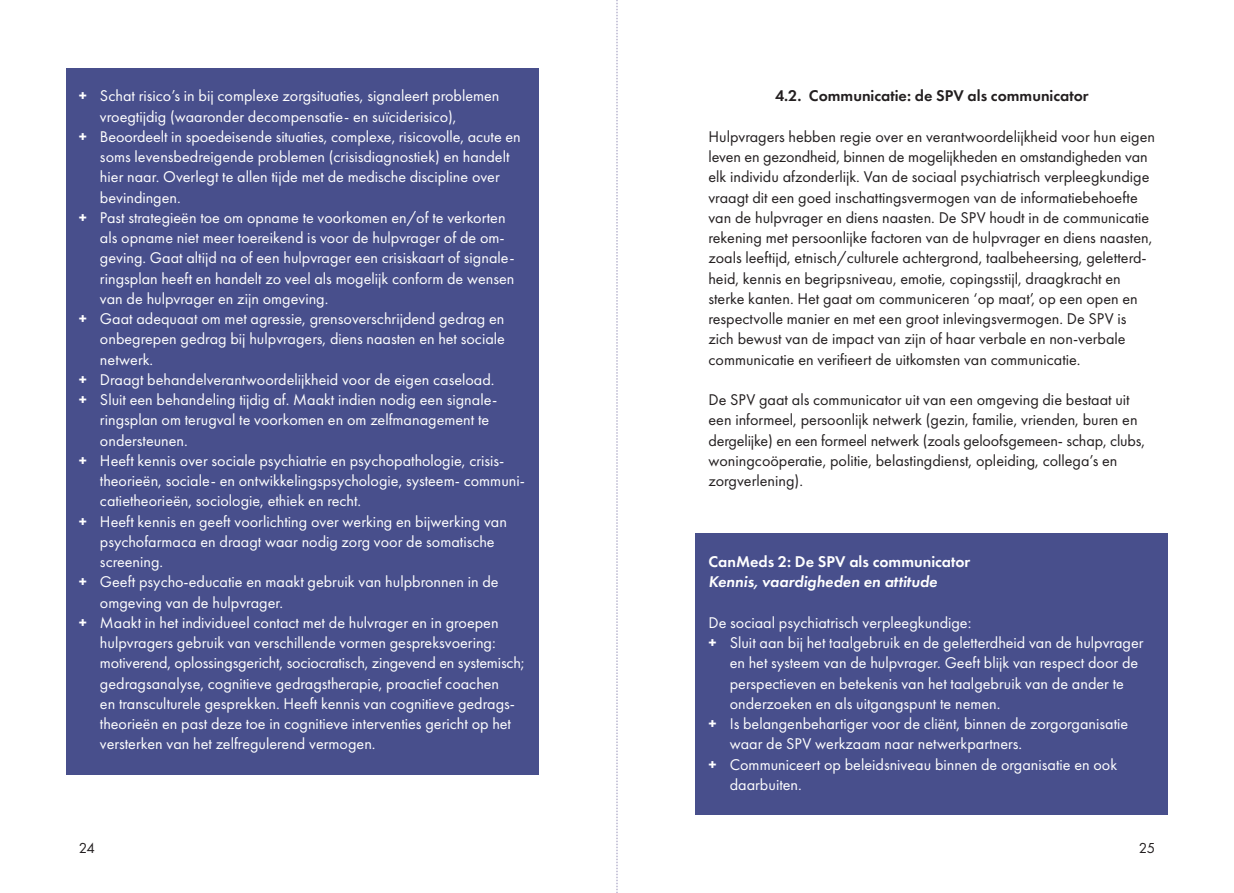
<style>
.page{position:relative;width:1234px;height:893px;background:#fff}
.page>*{position:absolute;margin:0;border:0;box-sizing:border-box;transform-origin:0 0}
.t1{font:16.2px "Futura PT";color:#fff}
.t2{font:16.2px/20.2px "Futura PT";color:#231f20}
.t3{font:600 16.2px "Futura PT";color:#231f20}
.t4{font:600 16.2px "Futura PT";color:#fff}
.t5{font:italic 600 16.2px "Futura PT";color:#fff}
.t6{font:15px "Futura PT";color:#231f20}
.s1{font-weight:600}
</style>
<div class="page">
<svg style="left:616px;top:0;width:1px;height:893px"></svg>
<div style="left:695px;top:533px;width:472px;height:59px;background:#484f8c"></div>
<div style="left:695px;top:574px;width:472px;height:59px;background:#484f8c"></div>
<div style="left:695px;top:614px;width:472px;height:120px;background:#484f8c"></div>
<div style="left:695px;top:695px;width:472px;height:79px;background:#484f8c"></div>
<div style="left:695px;top:736px;width:472px;height:79px;background:#484f8c"></div>
<div style="left:66px;top:68px;width:472px;height:79px;background:#484f8c"></div>
<div style="left:66px;top:108px;width:472px;height:120px;background:#484f8c"></div>
<div style="left:66px;top:189px;width:472px;height:140px;background:#484f8c"></div>
<div style="left:66px;top:290px;width:472px;height:100px;background:#484f8c"></div>
<div style="left:66px;top:371px;width:472px;height:100px;background:#484f8c"></div>
<div style="left:66px;top:432px;width:472px;height:99px;background:#484f8c"></div>
<div style="left:66px;top:493px;width:472px;height:99px;background:#484f8c"></div>
<div style="left:66px;top:554px;width:472px;height:79px;background:#484f8c"></div>
<div style="left:66px;top:594px;width:472px;height:180px;background:#484f8c"></div>
<p class="t1" style="left:79px;top:86px;width:422px"><span class="s1">+</span> Schat risico’s in bij complexe zorgsituaties, signaleert problemen</p>
<p class="t1" style="left:100px;top:107px;width:358px">vroegtijdig (waaronder decompensatie- en suïciderisico),</p>
<p class="t1" style="left:79px;top:127px;width:443px"><span class="s1">+</span> Beoordeelt in spoedeisende situaties, complexe, risicovolle, acute en</p>
<p class="t1" style="left:100px;top:147px;width:411px">soms levensbedreigende problemen (crisisdiagnostiek) en handelt</p>
<p class="t1" style="left:100px;top:167px;width:401px">hier naar. Overlegt te allen tijde met de medische discipline over</p>
<p class="t1" style="left:100px;top:188px;width:82px">bevindingen.</p>
<p class="t1" style="left:79px;top:208px;width:428px"><span class="s1">+</span> Past strategieën toe om opname te voorkomen en/of te verkorten</p>
<p class="t1" style="left:100px;top:228px;width:406px">als opname niet meer toereikend is voor de hulpvrager of de om-</p>
<p class="t1" style="left:100px;top:248px;width:416px">geving. Gaat altijd na of een hulpvrager een crisiskaart of signale-</p>
<p class="t1" style="left:100px;top:269px;width:416px">ringsplan heeft en handelt zo veel als mogelijk conform de wensen</p>
<p class="t1" style="left:100px;top:289px;width:230px">van de hulpvrager en zijn omgeving.</p>
<p class="t1" style="left:79px;top:309px;width:427px"><span class="s1">+</span> Gaat adequaat om met agressie, grensoverschrijdend gedrag en</p>
<p class="t1" style="left:100px;top:329px;width:406px">onbegrepen gedrag bij hulpvragers, diens naasten en het sociale</p>
<p class="t1" style="left:100px;top:350px;width:55px">netwerk.</p>
<p class="t1" style="left:79px;top:370px;width:417px"><span class="s1">+</span> Draagt behandelverantwoordelijkheid voor de eigen caseload.</p>
<p class="t1" style="left:79px;top:390px;width:420px"><span class="s1">+</span> Sluit een behandeling tijdig af. Maakt indien nodig een signale-</p>
<p class="t1" style="left:100px;top:410px;width:390px">ringsplan om terugval te voorkomen en om zelfmanagement te</p>
<p class="t1" style="left:100px;top:431px;width:89px">ondersteunen.</p>
<p class="t1" style="left:79px;top:451px;width:427px"><span class="s1">+</span> Heeft kennis over sociale psychiatrie en psychopathologie, crisis-</p>
<p class="t1" style="left:100px;top:471px;width:426px">theorieën, sociale- en ontwikkelingspsychologie, systeem- communi-</p>
<p class="t1" style="left:100px;top:491px;width:263px">catietheorieën, sociologie, ethiek en recht.</p>
<p class="t1" style="left:79px;top:512px;width:429px"><span class="s1">+</span> Heeft kennis en geeft voorlichting over werking en bijwerking van</p>
<p class="t1" style="left:100px;top:532px;width:396px">psychofarmaca en draagt waar nodig zorg voor de somatische</p>
<p class="t1" style="left:100px;top:552px;width:65px">screening.</p>
<p class="t1" style="left:79px;top:572px;width:421px"><span class="s1">+</span> Geeft psycho-educatie en maakt gebruik van hulpbronnen in de</p>
<p class="t1" style="left:100px;top:593px;width:184px">omgeving van de hulpvrager.</p>
<p class="t1" style="left:79px;top:613px;width:421px"><span class="s1">+</span> Maakt in het individueel contact met de hulvrager en in groepen</p>
<p class="t1" style="left:100px;top:633px;width:397px">hulpvragers gebruik van verschillende vormen gespreksvoering:</p>
<p class="t1" style="left:100px;top:653px;width:426px">motiverend, oplossingsgericht, sociocratisch, zingevend en systemisch;</p>
<p class="t1" style="left:100px;top:674px;width:400px">gedragsanalyse, cognitieve gedragstherapie, proactief coachen</p>
<p class="t1" style="left:100px;top:694px;width:416px">en transculturele gesprekken. Heeft kennis van cognitieve gedrags-</p>
<p class="t1" style="left:100px;top:714px;width:412px">theorieën en past deze toe in cognitieve interventies gericht op het</p>
<p class="t1" style="left:100px;top:734px;width:277px">versterken van het zelfregulerend vermogen.</p>
<p class="t3" style="left:774px;top:86px;width:315px">4.2. Communicatie: de SPV als communicator</p>
<p class="t2" style="left:708px;top:126px;width:448px">Hulpvragers hebben regie over en verantwoordelijkheid voor hun eigen leven en gezondheid, binnen de mogelijkheden en omstandigheden van elk individu afzonderlijk. Van de sociaal psychiatrisch verpleegkundige vraagt dit een goed inschattingsvermogen van de informatiebehoefte van de hulpvrager en diens naasten. De SPV houdt in de communicatie rekening met persoonlijke factoren van de hulpvrager en diens naasten, zoals leeftijd, etnisch/culturele achtergrond, taalbeheersing, geletterd&shy;heid, kennis en begripsniveau, emotie, copingsstijl, draagkracht en sterke kanten. Het gaat om communiceren ‘op maat’, op een open en respectvolle manier en met een groot inlevingsvermogen. De SPV is zich bewust van de impact van zijn of haar verbale en non-verbale communicatie en verifieert de uitkomsten van communicatie.</p>
<p class="t2" style="left:708px;top:389px;width:438px">De SPV gaat als communicator uit van een omgeving die bestaat uit een informeel, persoonlijk netwerk (gezin, familie, vrienden, buren en dergelijke) en een formeel netwerk (zoals geloofsgemeen- schap, clubs, woningcoöperatie, politie, belastingdienst, opleiding, collega’s en zorgverlening).</p>
<p class="t4" style="left:708px;top:552px;width:263px">CanMeds 2: De SPV als communicator</p>
<p class="t5" style="left:708px;top:571px;width:230px">Kennis, vaardigheden en attitude</p>
<p class="t1" style="left:708px;top:613px;width:264px">De sociaal psychiatrisch verpleegkundige:</p>
<p class="t1" style="left:708px;top:633px;width:436px"><span class="s1">+</span> Sluit aan bij het taalgebruik en de geletterdheid van de hulpvrager</p>
<p class="t1" style="left:729px;top:653px;width:410px">en het systeem van de hulpvrager. Geeft blijk van respect door de</p>
<p class="t1" style="left:729px;top:674px;width:396px">perspectieven en betekenis van het taalgebruik van de ander te</p>
<p class="t1" style="left:729px;top:694px;width:272px">onderzoeken en als uitgangspunt te nemen.</p>
<p class="t1" style="left:708px;top:714px;width:421px"><span class="s1">+</span> Is belangenbehartiger voor de cliënt, binnen de zorgorganisatie</p>
<p class="t1" style="left:729px;top:734px;width:294px">waar de SPV werkzaam naar netwerkpartners.</p>
<p class="t1" style="left:708px;top:755px;width:410px"><span class="s1">+</span> Communiceert op beleidsniveau binnen de organisatie en ook</p>
<p class="t1" style="left:729px;top:775px;width:74px">daarbuiten.</p>
<p class="t6" style="left:79px;top:839px;width:18px">24</p>
<p class="t6" style="left:1138px;top:839px;width:18px">25</p>
</div>
